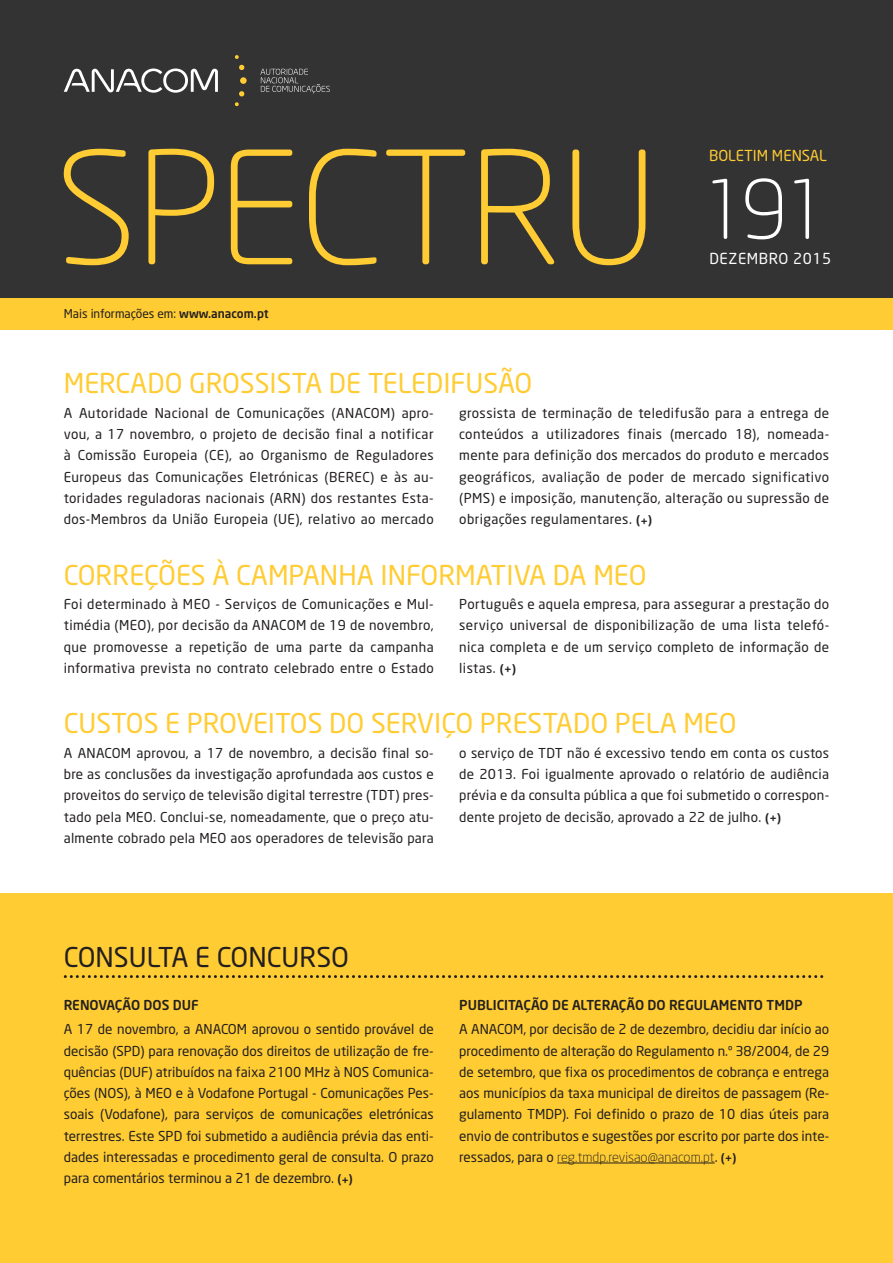
<style>
.page{position:relative;width:893px;height:1263px;background:#fff}
.page>*{position:absolute;margin:0;border:0;box-sizing:border-box;transform-origin:0 0}
.t1{font:300 154.5px "Neo Sans";letter-spacing:-.005em;color:#fc3}
.t2{font:300 81px "Neo Sans";color:#fff}
.t3{font:27px "Neo Sans";color:#fc3}
.t4{font:27px "Neo Sans";color:#231f20}
.t5{font:15px "Neo Sans";letter-spacing:.04em;color:#fff}
.t6{font:15px "Neo Sans";color:#fc3}
.t7{font:13.5px/21.3px "Neo Sans";letter-spacing:.02em;color:#231f20;text-align:justify}
.t8{font:500 13.5px "Neo Sans";color:#231f20}
.t9{font:12px "Neo Sans";color:#231f20}
.s1{font-weight:500}
.s2{font-weight:500;font-size:12px}
.s3{font-weight:300}
</style>
<div class="page">
<div style="left:0;top:893px;width:893px;height:370px;background:#fc3"></div>
<hr style="left:557px;top:1163px;width:158px;height:1px;background:#231f20">
<svg style="left:65px;top:975px;width:759px;height:3px"></svg>
<div style="left:0;top:0;width:893px;height:298px;background:#333"></div>
<div style="left:0;top:298px;width:893px;height:32px;background:#fc3"></div>
<svg style="left:235px;top:55px;width:12px;height:51px"></svg>
<svg style="left:260px;top:69px;width:70px;height:24px"></svg>
<svg style="left:64px;top:69px;width:154px;height:24px"></svg>
<h1 class="t1" style="left:55px;top:116px;width:604px">SPECTRU</h1>
<p class="t9" style="left:64px;top:306px;width:206px">Mais informações em: <span class="s1">www.anacom.pt</span></p>
<p class="t6" style="left:709px;top:146px;width:119px">BOLETIM MENSAL</p>
<h2 class="t2" style="left:701px;top:161px;width:130px">191</h2>
<p class="t5" style="left:709px;top:249px;width:123px">DEZEMBRO 2015</p>
<h2 class="t2" style="left:740px;top:161px;width:91px">89</h2>
<p class="t5" style="left:717px;top:249px;width:107px">SET/OUT 2015</p>
<h3 class="t3" style="left:64px;top:367px;width:470px">MERCADO GROSSISTA DE TELEDIFUSÃO</h3>
<p class="t7" style="left:64px;top:402px;width:371px">A Autoridade Nacional de Comunicações (ANACOM) apro&shy;vou, a 17 novembro, o projeto de decisão final a notificar à Comissão Europeia (CE), ao Organismo de Reguladores Europeus das Comunicações Eletrónicas (BEREC) e às au&shy;toridades reguladoras nacionais (ARN) dos restantes Esta&shy;dos-Membros da União Europeia (UE), relativo ao mercado</p>
<p class="t7" style="left:459px;top:402px;width:371px">grossista de terminação de teledifusão para a entrega de conteúdos a utilizadores finais (mercado 18), nomeada&shy;mente para definição dos mercados do produto e mercados geográficos, avaliação de poder de mercado significativo (PMS) e imposição, manutenção, alteração ou supressão de obrigações regulamentares. <span class="s2">(</span><sub>+</sub><span class="s2">)</span></p>
<h3 class="t3" style="left:64px;top:558px;width:584px">CORREÇÕES À CAMPANHA INFORMATIVA DA MEO</h3>
<p class="t7" style="left:64px;top:593px;width:371px">Foi determinado à MEO - Serviços de Comunicações e Mul&shy;timédia (MEO), por decisão da ANACOM de 19 de novembro, que promovesse a repetição de uma parte da campanha informativa prevista no contrato celebrado entre o Estado</p>
<p class="t7" style="left:459px;top:593px;width:371px">Português e aquela empresa, para assegurar a prestação do serviço universal de disponibilização de uma lista telefó&shy;nica completa e de um serviço completo de informação de listas. <span class="s2">(</span><sub>+</sub><span class="s2">)</span></p>
<h3 class="t3" style="left:64px;top:707px;width:674px">CUSTOS E PROVEITOS DO SERVIÇO PRESTADO PELA MEO</h3>
<p class="t7" style="left:64px;top:742px;width:371px">A ANACOM aprovou, a 17 de novembro, a decisão final so&shy;bre as conclusões da investigação aprofundada aos custos e proveitos do serviço de televisão digital terrestre (TDT) pres&shy;tado pela MEO. Conclui-se, nomeadamente, que o preço atu&shy;almente cobrado pela MEO aos operadores de televisão para</p>
<p class="t7" style="left:459px;top:742px;width:371px">o serviço de TDT não é excessivo tendo em conta os custos de 2013. Foi igualmente aprovado o relatório de audiência prévia e da consulta pública a que foi submetido o correspon&shy;dente projeto de decisão, aprovado a 22 de julho. <span class="s2">(</span><sub>+</sub><span class="s2">)</span></p>
<h3 class="t4" style="left:64px;top:941px;width:287px">CONSULTA E CONCURSO</h3>
<p class="t8" style="left:64px;top:996px;width:137px">RENOVAÇÃO DOS DUF</p>
<p class="t7" style="left:64px;top:1018px;width:371px">A 17 de novembro, a ANACOM aprovou o sentido provável de decisão (SPD) para renovação dos direitos de utilização de fre&shy;quências (DUF) atribuídos na faixa 2100 MHz à NOS Comunica&shy;ções (NOS), à MEO e à Vodafone Portugal - Comunicações Pes&shy;soais (Vodafone), para serviços de comunicações eletrónicas terrestres. Este SPD foi submetido a audiência prévia das enti&shy;dades interessadas e procedimento geral de consulta. O prazo para comentários terminou a 21 de dezembro. <span class="s2">(</span><sub>+</sub><span class="s2">)</span></p>
<p class="t8" style="left:459px;top:996px;width:345px">PUBLICITAÇÃO DE ALTERAÇÃO DO REGULAMENTO TMDP</p>
<p class="t7" style="left:459px;top:1018px;width:371px">A ANACOM, por decisão de 2 de dezembro, decidiu dar início ao procedimento de alteração do Regulamento n.º 38/2004, de 29 de setembro, que fixa os procedimentos de cobrança e entrega aos municípios da taxa municipal de direitos de passagem (Re&shy;gulamento TMDP). Foi definido o prazo de 10 dias úteis para envio de contributos e sugestões por escrito por parte dos inte&shy;ressados, para o <span class="s3">reg.tmdp.revisao@anacom.pt</span>. <span class="s2">(</span><sub>+</sub><span class="s2">)</span></p>
</div>
